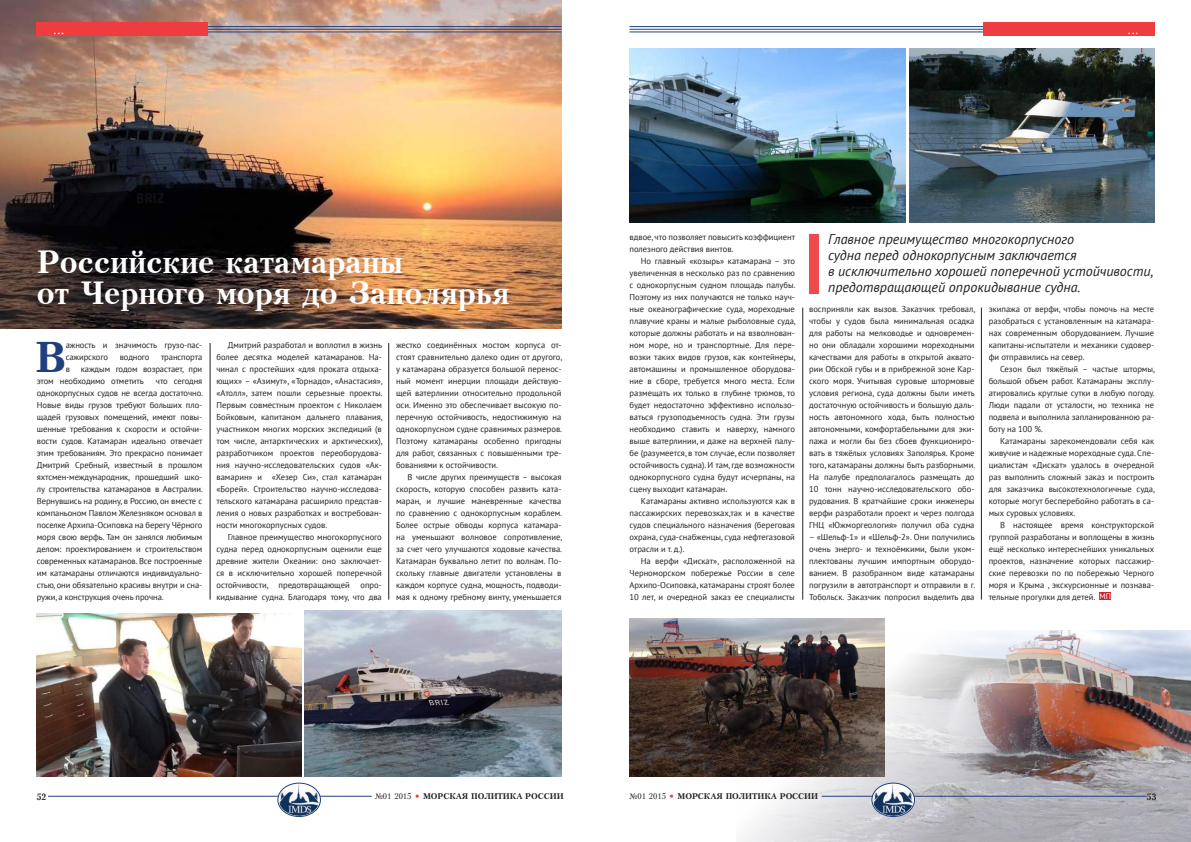
<style>
.page{position:relative;width:1191px;height:842px;background:#fff}
.page>*{position:absolute;margin:0;border:0;box-sizing:border-box;transform-origin:0 0}
.t1{font:42.8px "Petersburg Bold Cyrillic";color:#1f407d}
.t2{font:700 32px/31px "Peterburg";color:#fff}
.t3{font:italic 14px/16px "PT Sans";color:#231f20}
.t4{font:14px "PT Sans";color:#fff}
.t5{font:9px "Petersburg Bold Cyrillic";color:#231f20}
.t6{font:8.6px/12px "PT Sans";color:#231f20;text-align:justify}
.t7{font:8.2px "Petersburg Bold Cyrillic";color:#231f20}
.s1{font-size:8px;color:#fff}
.s2{font-family:"Times New Roman"}
.s3{font-family:"Petersburg Cyrillic"}
.s4{color:#ee3a41}
</style>
<div class="page">
<div style="left:1099px;top:593px;width:12px;height:7px;background:#d1232a"></div>
<img style="left:629px;top:618px;width:255px;height:159px">
<img style="left:736px;top:630px;width:455px;height:212px">
<div style="left:809px;top:234px;width:9px;height:59px;background:#ef4a4e"></div>
<hr style="left:802px;top:308px;width:1px;height:292px;background:#231f20">
<hr style="left:981px;top:308px;width:1px;height:292px;background:#231f20">
<img style="left:629px;top:48px;width:276px;height:175px">
<img style="left:909px;top:48px;width:245px;height:174px">
<img style="left:0;top:0;width:561px;height:329px">
<img style="left:37px;top:614px;width:264px;height:163px">
<hr style="left:210px;top:343px;width:1px;height:257px;background:#231f20">
<hr style="left:388px;top:343px;width:1px;height:257px;background:#231f20">
<img style="left:304px;top:611px;width:257px;height:166px">
<hr style="left:48px;top:796px;width:324px;height:1px;background:#1f407d">
<hr style="left:821px;top:796px;width:325px;height:1px;background:#1f407d">
<div style="left:37px;top:23px;width:171px;height:13px;background:#ee3c41"></div>
<hr style="left:208px;top:26px;width:353px;height:1px;background:#1f407d">
<hr style="left:208px;top:29px;width:353px;height:1px;background:#1f407d">
<hr style="left:208px;top:32px;width:353px;height:1px;background:#1f407d">
<img style="left:278px;top:783px;width:42px;height:33px">
<div style="left:277px;top:783px;width:44px;height:34px;border:1px solid #1f407d;border-radius:50%"></div>
<img style="left:872px;top:783px;width:42px;height:33px">
<div style="left:871px;top:783px;width:44px;height:34px;border:1px solid #1f407d;border-radius:50%"></div>
<div style="left:982px;top:23px;width:172px;height:13px;background:#ee3c41"></div>
<hr style="left:629px;top:26px;width:354px;height:1px;background:#1f407d">
<hr style="left:629px;top:29px;width:354px;height:1px;background:#1f407d">
<hr style="left:629px;top:32px;width:354px;height:1px;background:#1f407d">
<h3 class="t4" style="left:53px;top:20px;width:12px">...</h3>
<h3 class="t4" style="left:1127px;top:20px;width:12px">...</h3>
<h2 class="t2" style="left:37px;top:246px;width:474px">Российские катамараны<br>от Черного моря до Заполярья</h2>
<h1 class="t1" style="left:35px;top:333px;width:33px">В</h1>
<p class="t6" style="left:66px;top:339px;width:138px">ажность и значимость грузо-пас&shy;сажирского</p>
<p class="t6" style="left:120px;top:351px;width:31px">водного</p>
<p class="t6" style="left:161px;top:351px;width:43px">транспорта</p>
<p class="t6" style="left:37px;top:363px;width:167px;text-indent:44px">каждым годом возрастает, при этом необходимо отметить</p>
<p class="t6" style="left:66px;top:363px;width:6px">в</p>
<p class="t6" style="left:37px;top:375px;width:168px;text-indent:119px">что сегодня однокорпусных судов не всегда достаточно.<br>Новые виды грузов требуют больших пло&shy;щадей грузовых помещений, имеют повы&shy;шенные требования к скорости и остойчи&shy;вости судов. Катамаран идеально отвечает этим требованиям. Это прекрасно понимает Дмитрий Сребный, известный в прошлом яхтсмен-международник, прошедший шко&shy;лу строительства катамаранов в Австралии.<br>Вернувшись на родину, в Россию, он вместе с компаньоном Павлом Железняком основал в поселке Архипа-Осиповка на берегу Чёрного моря свою верфь. Там он занялся любимым делом: проектированием и строительством современных катамаранов. Все построенные им катамараны отличаются индивидуально&shy;стью, они обязательно красивы внутри и сна&shy;ружи, а конструкция очень прочна.</p>
<p class="t6" style="left:216px;top:339px;width:168px;text-indent:11px">Дмитрий разработал и воплотил в жизнь более десятка моделей катамаранов. На&shy;чинал с простейших «для проката отдыха&shy;ющих» – «Азимут», «Торнадо», «Анастасия», «Атолл», затем пошли серьезные проекты.<br>Первым совместным проектом с Николаем Бойковым, капитаном дальнего плавания, участником многих морских экспедиций (в том числе, антарктических и арктических), разработчиком проектов переоборудова&shy;ния научно-исследовательских судов «Ак&shy;вамарин» и «Хезер Си», стал катамаран «Борей». Строительство научно-исследова&shy;тельского катамарана расширило представ&shy;ления о новых разработках и востребован&shy;ности многокорпусных судов.</p>
<p class="t6" style="left:216px;top:531px;width:167px;text-indent:11px">Главное преимущество многокорпусного судна перед однокорпусным оценили еще древние жители Океании: оно заключает&shy;ся в исключительно хорошей поперечной остойчивости, предотвращающей</p>
<p class="t6" style="left:216px;top:579px;width:167px;text-align:right">опро-<br>кидывание судна. Благодаря тому, что два</p>
<p class="t6" style="left:396px;top:339px;width:168px">жестко соединённых мостом корпуса от&shy;стоят сравнительно далеко один от другого, у катамарана образуется большой перенос&shy;ный момент инерции площади действую&shy;щей ватерлинии относительно продольной оси. Именно это обеспечивает высокую по&shy;перечную остойчивость, недостижимую на однокорпусном судне сравнимых размеров.<br>Поэтому катамараны особенно пригодны для работ, связанных с повышенными тре&shy;бованиями к остойчивости.</p>
<p class="t6" style="left:396px;top:471px;width:168px;text-indent:11px">В числе других преимуществ – высокая скорость, которую способен развить ката&shy;маран, и лучшие маневренные качества по сравнению с однокорпусным кораблем.<br>Более острые обводы корпуса катамара&shy;на уменьшают волновое сопротивление, за счет чего улучшаются ходовые качества.<br>Катамаран буквально летит по волнам. По&shy;скольку главные двигатели установлены в каждом корпусе судна, мощность, подводи&shy;мая к одному гребному винту, уменьшается</p>
<p class="t6" style="left:629px;top:231px;width:167px">вдвое, что позволяет повысить коэффициент полезного действия винтов.</p>
<p class="t6" style="left:629px;top:255px;width:168px;text-indent:11px">Но главный «козырь» катамарана – это увеличенная в несколько раз по сравнению с однокорпусным судном площадь палубы.<br>Поэтому из них получаются не только науч&shy;ные океанографические суда, мореходные плавучие краны и малые рыболовные суда, которые должны работать и на взволнован&shy;ном море, но и транспортные. Для пере&shy;возки таких видов грузов, как контейнеры, автомашины и промышленное оборудова&shy;ние в сборе, требуется много места. Если размещать их только в глубине трюмов, то будет недостаточно эффективно использо&shy;ваться грузоподъемность судна. Эти грузы необходимо ставить и наверху, намного выше ватерлинии, и даже на верхней палу&shy;бе (разумеется, в том случае, если позволяет остойчивость судна). И там, где возможности однокорпусного судна будут исчерпаны, на сцену выходит катамаран.</p>
<p class="t6" style="left:629px;top:495px;width:167px;text-indent:11px">Катамараны активно используются как в пассажирских перевозках,так и в качестве судов специального назначения (береговая охрана, суда-снабженцы, суда нефтегазовой отрасли и т. д.).</p>
<p class="t6" style="left:629px;top:555px;width:167px;text-indent:11px">На верфи «Дискат», расположенной на Черноморском побережье России в селе Архипо-Осиповка, катамараны строят более 10 лет, и очередной заказ ее специалисты</p>
<h3 class="t3" style="left:828px;top:231px;width:327px">Главное преимущество многокорпусного<br>судна перед однокорпусным заключается<br>в исключительно хорошей поперечной устойчивости, предотвращающей опрокидывание судна.</h3>
<p class="t6" style="left:809px;top:303px;width:168px">восприняли как вызов. Заказчик требовал, чтобы у судов была минимальная осадка для работы на мелководье и одновремен&shy;но они обладали хорошими мореходными качествами для работы в открытой аквато&shy;рии Обской губы и в прибрежной зоне Кар&shy;ского моря. Учитывая суровые штормовые условия региона, суда должны были иметь достаточную остойчивость и большую даль&shy;ность автономного хода, быть полностью автономными, комфортабельными для эки&shy;пажа и могли бы без сбоев функциониро&shy;вать в тяжёлых условиях Заполярья. Кроме того, катамараны должны быть разборными.<br>На палубе предполагалось размещать до 10 тонн научно-исследовательского обо&shy;рудования. В кратчайшие сроки инженеры верфи разработали проект и через полгода ГНЦ «Южморгеология» получил оба судна</p>
<p class="t6" style="left:809px;top:531px;width:168px">– «Шельф-1» и «Шельф-2». Они получились очень энерго- и техноёмкими, были уком&shy;плектованы лучшим импортным оборудо&shy;ванием. В разобранном виде катамараны погрузили в автотранспорт и отправили в г.<br>Тобольск. Заказчик попросил выделить два</p>
<p class="t6" style="left:988px;top:303px;width:167px">экипажа от верфи, чтобы помочь на месте разобраться с установленным на катамара&shy;нах современным оборудованием. Лучшие капитаны-испытатели и механики судовер&shy;фи отправились на север.</p>
<p class="t6" style="left:988px;top:363px;width:168px;text-indent:11px">Сезон был тяжёлый – частые штормы, большой объем работ. Катамараны эксплу&shy;атировались круглые сутки в любую погоду.<br>Люди падали от усталости, но техника не подвела и выполнила запланированною ра&shy;боту на 100 %.</p>
<p class="t6" style="left:988px;top:435px;width:168px;text-indent:11px">Катамараны зарекомендовали себя как живучие и надежные мореходные суда. Спе&shy;циалистам «Дискат» удалось в очередной раз выполнить сложный заказ и построить для заказчика высокотехнологичные суда, которые могут бесперебойно работать в са&shy;мых суровых условиях.</p>
<p class="t6" style="left:988px;top:519px;width:167px;text-indent:11px">В настоящее время конструкторской группой разработаны и воплощены в жизнь ещё несколько интереснейших уникальных проектов, назначение которых пассажир&shy;ские перевозки по по побережью Черного моря и Крыма , экскурсионные и познава&shy;тельные прогулки для детей. <span class="s1">МП</span></p>
<p class="t5" style="left:37px;top:791px;width:11px">52</p>
<p class="t7" style="left:375px;top:791px;width:190px"><span class="s2">№</span><span class="s3">01 2015</span> <span class="s4">•</span> МОРСКАЯ ПОЛИТИКА РОССИИ</p>
<p class="t7" style="left:629px;top:791px;width:190px"><span class="s2">№</span><span class="s3">01 2015</span> <span class="s4">•</span> МОРСКАЯ ПОЛИТИКА РОССИИ</p>
<p class="t5" style="left:1146px;top:791px;width:11px">53</p>
</div>
